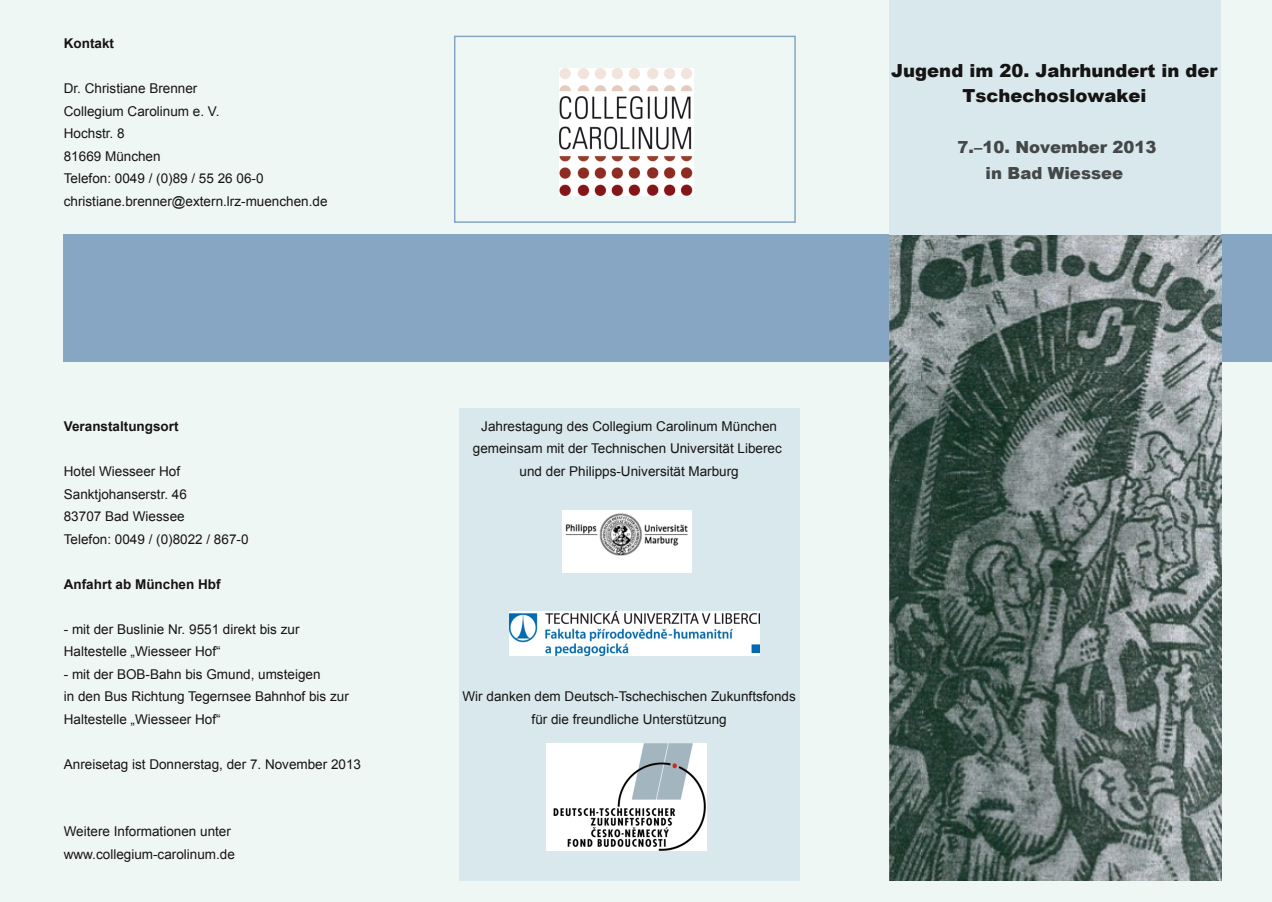
<style>
.page{position:relative;width:1272px;height:902px;background:#fff}
.page>*{position:absolute;margin:0;border:0;box-sizing:border-box;transform-origin:0 0}
.t1{font:900 18px/25.5px "Arial";color:#161413;text-align:center}
.t2{font:900 16.65px/25.5px "Arial";color:#444848;text-align:center}
.t3{font:13.5px/22.5px "Arial";color:#161413}
.t4{font:700 13.5px "Arial";color:#161413}
</style>
<div class="page">
<div style="left:0;top:0;width:1271px;height:901px;background:#eff7f5"></div>
<div style="left:459px;top:408px;width:340px;height:472px;background:#d9e8ed"></div>
<div style="left:64px;top:234px;width:1207px;height:127px;background:#86a6c3"></div>
<img style="left:889px;top:234px;width:332px;height:646px">
<div style="left:889px;top:0;width:331px;height:234px;background:#d9e8ed"></div>
<img style="left:547px;top:743px;width:159px;height:107px">
<img style="left:562px;top:510px;width:129px;height:62px">
<img style="left:509px;top:611px;width:250px;height:44px">
<img style="left:560px;top:68px;width:133px;height:128px">
<div style="left:454px;top:36px;width:341px;height:187px;border:2px solid #86a6c3"></div>
<p class="t4" style="left:64px;top:36px;width:52px">Kontakt</p>
<p class="t3" style="left:64px;top:77px;width:265px">Dr. Christiane Brenner<br>Collegium Carolinum e. V.<br>Hochstr. 8<br>81669 München<br>Telefon: 0049 / (0)89 / 55 26 06-0 christiane.brenner@extern.lrz-muenchen.de</p>
<p class="t4" style="left:64px;top:418px;width:116px">Veranstaltungsort</p>
<p class="t3" style="left:64px;top:460px;width:186px">Hotel Wiesseer Hof<br>Sanktjohanserstr. 46<br>83707 Bad Wiessee<br>Telefon: 0049 / (0)8022 / 867-0</p>
<p class="t4" style="left:64px;top:576px;width:158px">Anfahrt ab München Hbf</p>
<p class="t3" style="left:64px;top:617px;width:237px">- mit der Buslinie Nr. 9551 direkt bis zur<br>Haltestelle „Wiesseer Hof“</p>
<p class="t3" style="left:64px;top:662px;width:286px">- mit der BOB-Bahn bis Gmund, umsteigen<br>in den Bus Richtung Tegernsee Bahnhof bis zur<br>Haltestelle „Wiesseer Hof“</p>
<p class="t3" style="left:64px;top:752px;width:299px">Anreisetag ist Donnerstag, der 7. November 2013</p>
<p class="t3" style="left:64px;top:820px;width:173px">Weitere Informationen unter www.collegium-carolinum.de</p>
<p class="t1" style="left:891px;top:57px;width:328px">Jugend im 20. Jahrhundert in der<br>Tschechoslowakei</p>
<p class="t2" style="left:957px;top:134px;width:200px">7.–10. November 2013 in Bad Wiessee</p>
<p class="t3" style="left:473px;top:415px;width:310px;text-align:center">Jahrestagung des Collegium Carolinum München gemeinsam mit der Technischen Universität Liberec und der Philipps-Universität Marburg</p>
<p class="t3" style="left:462px;top:685px;width:335px;text-align:center">Wir danken dem Deutsch-Tschechischen Zukunftsfonds für die freundliche Unterstützung</p>
</div>
